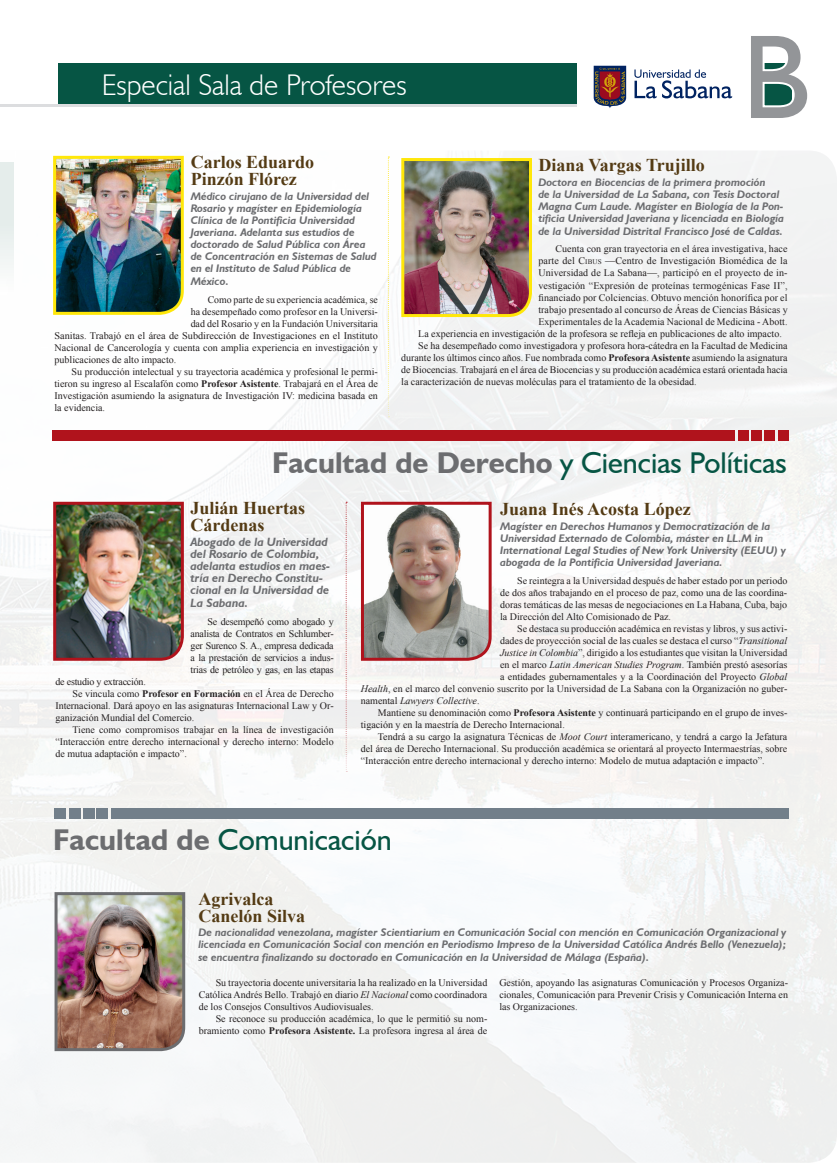
<style>
.page{position:relative;width:837px;height:1163px;background:#fff}
.page>*{position:absolute;margin:0;border:0;box-sizing:border-box;transform-origin:0 0}
.t1{font:120px "Humanist 521 BT";color:#939598}
.t2{font:30px "Humanist 521 BT";color:#065544}
.t3{font:300 29.9px "Humanist 521 BT";color:#fff}
.t4{font:700 18px/17px "Times New Roman";color:#543b14}
.t5{font:italic 700 12px/12.2px "Humanist 521 BT";color:#6c6d70}
.t6{font:italic 700 11px/12px "Humanist 521 BT";color:#6c6d70}
.t7{font:10px/12px "Times New Roman";color:#231f20;text-align:justify}
.t8{font:italic 10px "Times New Roman";color:#231f20}
.t9{font:10px "Times New Roman";letter-spacing:-.02em;color:#231f20}
.s1{font-weight:700}
.s2{font-style:inherit}
.s3{font-size:7px}
.s4{font-weight:700;color:#6c6d70}
.s5{font-style:italic}
.s6{font-style:normal}
</style>
<div class="page">
<img style="left:0;top:151px;width:836px;height:1011px">
<svg style="left:0;top:162px;width:14px;height:138px;fill:#e7eeed"></svg>
<img style="left:52px;top:154px;width:133px;height:162px">
<img style="left:53px;top:890px;width:134px;height:162px">
<img style="left:52px;top:500px;width:133px;height:162px">
<svg style="left:359px;top:500px;width:134px;height:162px"></svg>
<img style="left:399px;top:156px;width:134px;height:162px">
<div style="left:52px;top:429px;width:682px;height:11px;background:#b0131c"></div>
<div style="left:737px;top:429px;width:11px;height:11px;background:#b0131c"></div>
<div style="left:750px;top:429px;width:11px;height:11px;background:#b0131c"></div>
<div style="left:763px;top:429px;width:11px;height:11px;background:#b0131c"></div>
<div style="left:777px;top:429px;width:11px;height:11px;background:#b0131c"></div>
<div style="left:111px;top:807px;width:676px;height:11px;background:#727f8a"></div>
<div style="left:97px;top:807px;width:11px;height:11px;background:#727f8a"></div>
<div style="left:83px;top:807px;width:11px;height:11px;background:#727f8a"></div>
<div style="left:69px;top:807px;width:11px;height:11px;background:#727f8a"></div>
<div style="left:55px;top:807px;width:11px;height:11px;background:#727f8a"></div>
<svg style="left:387px;top:156px;width:2px;height:261px"></svg>
<svg style="left:345px;top:501px;width:2px;height:270px"></svg>
<div style="left:58px;top:63px;width:518px;height:43px;background:#065544"></div>
<svg style="left:593px;top:66px;width:33px;height:42px"></svg>
<svg style="left:634px;top:69px;width:97px;height:29px"></svg>
<hr style="left:0;top:104px;width:576px;height:2px;background:#dcdddf">
<svg style="left:753px;top:63px;width:39px;height:43px"></svg>
<h3 class="t3" style="left:102px;top:66px;width:306px">Especial Sala de Profesores</h3>
<h1 class="t1" style="left:741px;top:3px;width:71px">B</h1>
<h3 class="t4" style="left:190px;top:153px;width:125px">Carlos Eduardo<br>Pinzón Flórez</h3>
<p class="t6" style="left:190px;top:190px;width:187px">Médico cirujano de la Universidad del Rosario y magíster en Epidemiología Clínica de la Pontificia Universidad Javeriana. Adelanta sus estudios de doctorado de Salud Pública con Área de Concentración en Sistemas de Salud en el Instituto de Salud Pública de</p>
<p class="t6" style="left:190px;top:275px;width:39px">México.</p>
<p class="t7" style="left:208px;top:293px;width:172px">Como parte de su experiencia académica, se</p>
<p class="t7" style="left:190px;top:305px;width:189px">ha desempeñado como profesor en la Universi-</p>
<p class="t7" style="left:190px;top:317px;width:189px">dad del Rosario y en la Fundación Universitaria</p>
<p class="t7" style="left:54px;top:329px;width:325px">Sanitas. Trabajó en el área de Subdirección de Investigaciones en el Instituto</p>
<p class="t7" style="left:54px;top:341px;width:325px">Nacional de Cancerología y cuenta con amplia experiencia en investigación y</p>
<p class="t7" style="left:54px;top:353px;width:123px">publicaciones de alto impacto.</p>
<p class="t7" style="left:72px;top:365px;width:307px">Su producción intelectual y su trayectoria académica y profesional le permi-</p>
<p class="t7" style="left:54px;top:377px;width:324px">tieron su ingreso al Escalafón como <span class="s1">Profesor Asistente</span>. Trabajará en el Área de</p>
<p class="t7" style="left:54px;top:389px;width:325px">Investigación asumiendo la asignatura de Investigación IV: medicina basada en</p>
<p class="t7" style="left:54px;top:401px;width:52px">la evidencia.</p>
<h3 class="t4" style="left:538px;top:156px;width:168px">Diana Vargas Trujillo</h3>
<p class="t6" style="left:538px;top:176px;width:247px">Doctora en Biocencias de la primera promoción<br>de la Universidad de La Sabana, con Tesis Doctoral Magna Cum Laude. Magíster en Biología de la Pon&shy;tificia Universidad Javeriana y licenciada en Biología</p>
<p class="t6" style="left:538px;top:225px;width:246px">de la Universidad Distrital Francisco José de Caldas.</p>
<p class="t7" style="left:555px;top:243px;width:234px">Cuenta con gran trayectoria en el área investigativa, hace</p>
<p class="t7" style="left:538px;top:255px;width:251px">parte del <span class="s2">C</span><span class="s3">ibus</span> —Centro de Investigación Biomédica de la</p>
<p class="t7" style="left:538px;top:267px;width:251px">Universidad de La Sabana—, participó en el proyecto de in-</p>
<p class="t7" style="left:538px;top:279px;width:251px">vestigación “Expresión de proteínas termogénicas Fase II”,</p>
<p class="t7" style="left:538px;top:291px;width:251px">financiado por Colciencias. Obtuvo mención honorífica por el</p>
<p class="t7" style="left:538px;top:303px;width:251px">trabajo presentado al concurso de Áreas de Ciencias Básicas y</p>
<p class="t7" style="left:538px;top:315px;width:251px">Experimentales de la Academia Nacional de Medicina - Abott.</p>
<p class="t7" style="left:418px;top:327px;width:365px">La experiencia en investigación de la profesora se refleja en publicaciones de alto impacto.</p>
<p class="t7" style="left:418px;top:339px;width:371px">Se ha desempeñado como investigadora y profesora hora-cátedra en la Facultad de Medicina</p>
<p class="t7" style="left:401px;top:351px;width:388px">durante los últimos cinco años. Fue nombrada como <span class="s1">Profesora Asistente</span> asumiendo la asignatura</p>
<p class="t7" style="left:401px;top:363px;width:388px">de Biocencias. Trabajará en el área de Biocencias y su producción académica estará orientada hacia</p>
<p class="t7" style="left:401px;top:375px;width:297px">la caracterización de nuevas moléculas para el tratamiento de la obesidad.</p>
<h2 class="t2" style="left:272px;top:444px;width:516px"><span class="s4">Facultad de Derecho</span> y Ciencias Políticas</h2>
<h3 class="t4" style="left:500px;top:500px;width:192px">Juana Inés Acosta López</h3>
<p class="t6" style="left:500px;top:520px;width:287px">Magíster en Derechos Humanos y Democratización de la Universidad Externado de Colombia, máster en LL.M in International Legal Studies of New York University (EEUU) y abogada de la Pontificia Universidad Javeriana.</p>
<p class="t7" style="left:500px;top:574px;width:288px;text-indent:17px">Se reintegra a la Universidad después de haber estado por un periodo de dos años trabajando en el proceso de paz, como una de las coordina&shy;doras temáticas de las mesas de negociaciones en La Habana, Cuba, bajo la Dirección del Alto Comisionado de Paz.</p>
<p class="t7" style="left:517px;top:622px;width:271px">Se destaca su producción académica en revistas y libros, y sus activi-</p>
<p class="t7" style="left:500px;top:634px;width:288px">dades de proyección social de las cuales se destaca el curso “<span class="s5">Transitional</span></p>
<p class="t7" style="left:500px;top:646px;width:288px"><span class="s5">Justice in Colombia</span>”, dirigido a los estudiantes que visitan la Universidad</p>
<p class="t7" style="left:500px;top:658px;width:288px">en el marco <span class="s5">Latin American Studies Program</span>. También prestó asesorías</p>
<p class="t7" style="left:500px;top:670px;width:288px">a entidades gubernamentales y a la Coordinación del Proyecto <span class="s5">Global</span></p>
<p class="t7" style="left:360px;top:682px;width:428px"><span class="s5">Health</span>, en el marco del convenio suscrito por la Universidad de La Sabana con la Organización no guber-</p>
<p class="t8" style="left:360px;top:693px;width:120px"><span class="s6">namental</span> Lawyers Collective<span class="s6">.</span></p>
<p class="t7" style="left:378px;top:706px;width:411px">Mantiene su denominación como <span class="s1">Profesora Asistente</span> y continuará participando en el grupo de inves-</p>
<p class="t7" style="left:360px;top:718px;width:205px">tigación y en la maestría de Derecho Internacional.</p>
<p class="t7" style="left:378px;top:730px;width:411px">Tendrá a su cargo la asignatura Técnicas de <span class="s5">Moot Court</span> interamericano, y tendrá a cargo la Jefatura</p>
<p class="t7" style="left:360px;top:742px;width:428px">del área de Derecho Internacional. Su producción académica se orientará al proyecto Intermaestrías, sobre</p>
<p class="t7" style="left:360px;top:754px;width:405px">“Interacción entre derecho internacional y derecho interno: Modelo de mutua adaptación e impacto”.</p>
<h3 class="t4" style="left:190px;top:499px;width:116px">Julián Huertas<br>Cárdenas</h3>
<p class="t5" style="left:190px;top:535px;width:141px">Abogado de la Universidad del Rosario de Colombia, adelanta estudios en maes&shy;tría en Derecho Constitu&shy;cional en la Universidad de<br>La Sabana.</p>
<p class="t7" style="left:190px;top:615px;width:145px;text-indent:17px">Se desempeñó como abogado y analista de Contratos en Schlumber&shy;ger Surenco S. A., empresa dedicada a la prestación de servicios a indus&shy;trias de petróleo y gas, en las etapas</p>
<p class="t9" style="left:55px;top:674px;width:92px">de estudio y extracción.</p>
<p class="t7" style="left:72px;top:687px;width:262px">Se vincula como <span class="s1">Profesor en Formación</span> en el Área de Derecho</p>
<p class="t7" style="left:55px;top:699px;width:279px">Internacional. Dará apoyo en las asignaturas Internacional Law y Or-</p>
<p class="t7" style="left:55px;top:711px;width:140px">ganización Mundial del Comercio.</p>
<p class="t7" style="left:72px;top:723px;width:263px">Tiene como compromisos trabajar en la línea de investigación</p>
<p class="t7" style="left:55px;top:735px;width:280px">“Interacción entre derecho internacional y derecho interno: Modelo</p>
<p class="t7" style="left:55px;top:747px;width:133px">de mutua adaptación e impacto”.</p>
<h2 class="t2" style="left:53px;top:821px;width:340px"><span class="s4">Facultad de</span> Comunicación</h2>
<h3 class="t4" style="left:198px;top:889px;width:108px">Agrivalca<br>Canelón Silva</h3>
<p class="t6" style="left:198px;top:926px;width:589px">De nacionalidad venezolana, magíster Scientiarium en Comunicación Social con mención en Comunicación Organizacional y licenciada en Comunicación Social con mención en Periodismo Impreso de la Universidad Católica Andrés Bello (Venezuela);</p>
<p class="t6" style="left:198px;top:951px;width:452px">se encuentra finalizando su doctorado en Comunicación en la Universidad de Málaga (España).</p>
<p class="t7" style="left:198px;top:976px;width:290px;text-indent:17px">Su trayectoria docente universitaria la ha realizado en la Universidad Católica Andrés Bello. Trabajó en diario <span class="s5">El Nacional</span> como coordinadora de los Consejos Consultivos Audiovisuales.</p>
<p class="t7" style="left:198px;top:1012px;width:290px;text-align:right">Se reconoce su producción académica, lo que le permitió su nom&shy;bramiento como <span class="s1">Profesora Asistente.</span> La profesora ingresa al área de</p>
<p class="t7" style="left:499px;top:976px;width:290px">Gestión, apoyando las asignaturas Comunicación y Procesos Organiza&shy;cionales, Comunicación para Prevenir Crisis y Comunicación Interna en las Organizaciones.</p>
</div>
